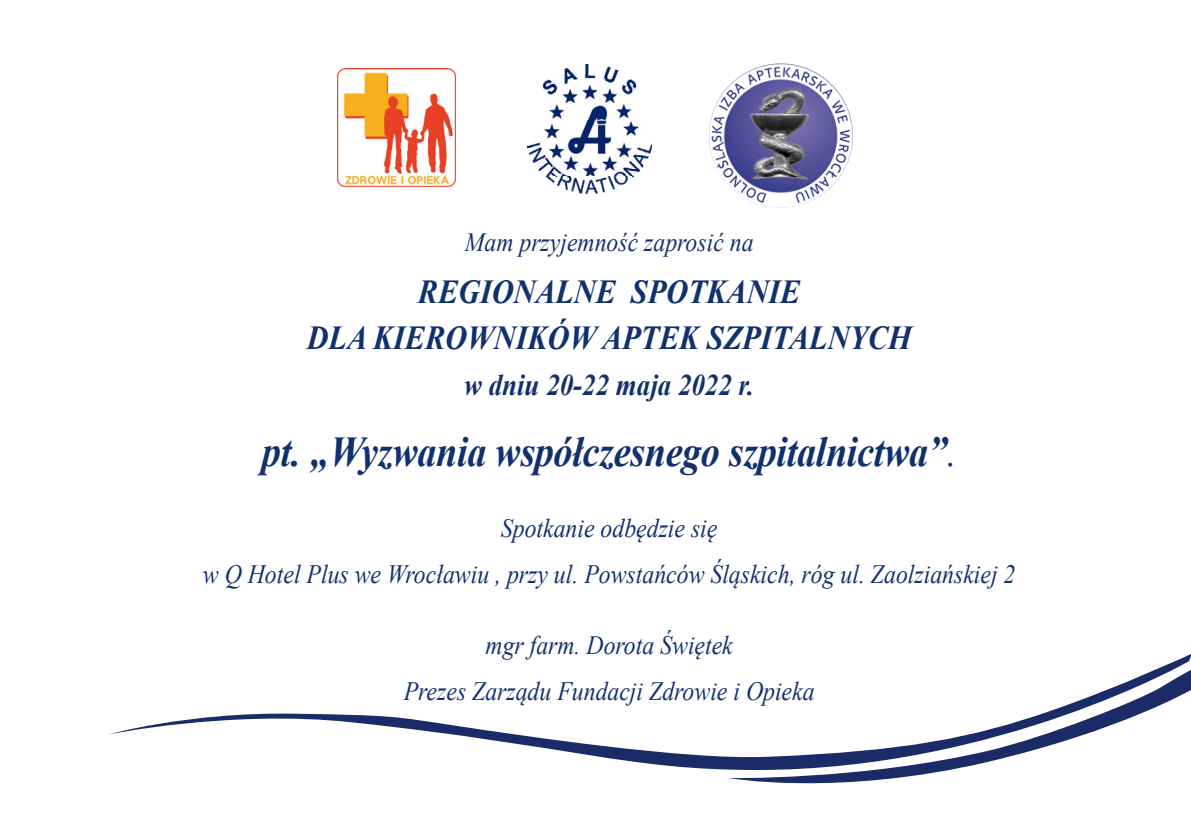
<style>
.page{position:relative;width:1191px;height:840px;background:#fff}
.page>*{position:absolute;margin:0;border:0;box-sizing:border-box;transform-origin:0 0}
.t1{font:italic 700 42.4px "Times New Roman";letter-spacing:-.01em;color:#11306e;scale:.9 1}
.t2{font:italic 700 33.6px/45.8px "Times New Roman";color:#11306e;text-align:center;scale:.9 1}
.t3{font:italic 700 30px "Times New Roman";color:#11306e;scale:.9 1}
.t4{font:italic 26.4px/45.8px "Times New Roman";color:#11306e;text-align:center;scale:.9 1}
.s1{font-weight:400}
</style>
<div class="page">
<img style="left:527px;top:65px;width:124px;height:128px">
<svg style="left:108px;top:654px;width:1083px;height:115px"></svg>
<svg style="left:728px;top:669px;width:463px;height:115px"></svg>
<img style="left:337px;top:68px;width:118px;height:118px">
<img style="left:709px;top:63px;width:144px;height:144px;border-radius:72px">
<p class="t4" style="left:465px;top:218px;width:322px">Mam przyjemność zaprosić na</p>
<p class="t2" style="left:307px;top:268px;width:673px">REGIONALNE SPOTKANIE<br>DLA KIEROWNIKÓW APTEK SZPITALNYCH</p>
<p class="t3" style="left:464px;top:363px;width:324px">w dniu 20-22 maja 2022 r.</p>
<h1 class="t1" style="left:262px;top:422px;width:773px">pt. „Wyzwania współczesnego szpitalnictwa”<span class="s1">.</span></h1>
<p class="t4" style="left:203px;top:504px;width:904px">Spotkanie odbędzie się<br>w Q Hotel Plus we Wrocławiu , przy ul. Powstańców Śląskich, róg ul. Zaolziańskiej 2</p>
<p class="t4" style="left:404px;top:621px;width:458px">mgr farm. Dorota Świętek<br>Prezes Zarządu Fundacji Zdrowie i Opieka</p>
</div>
